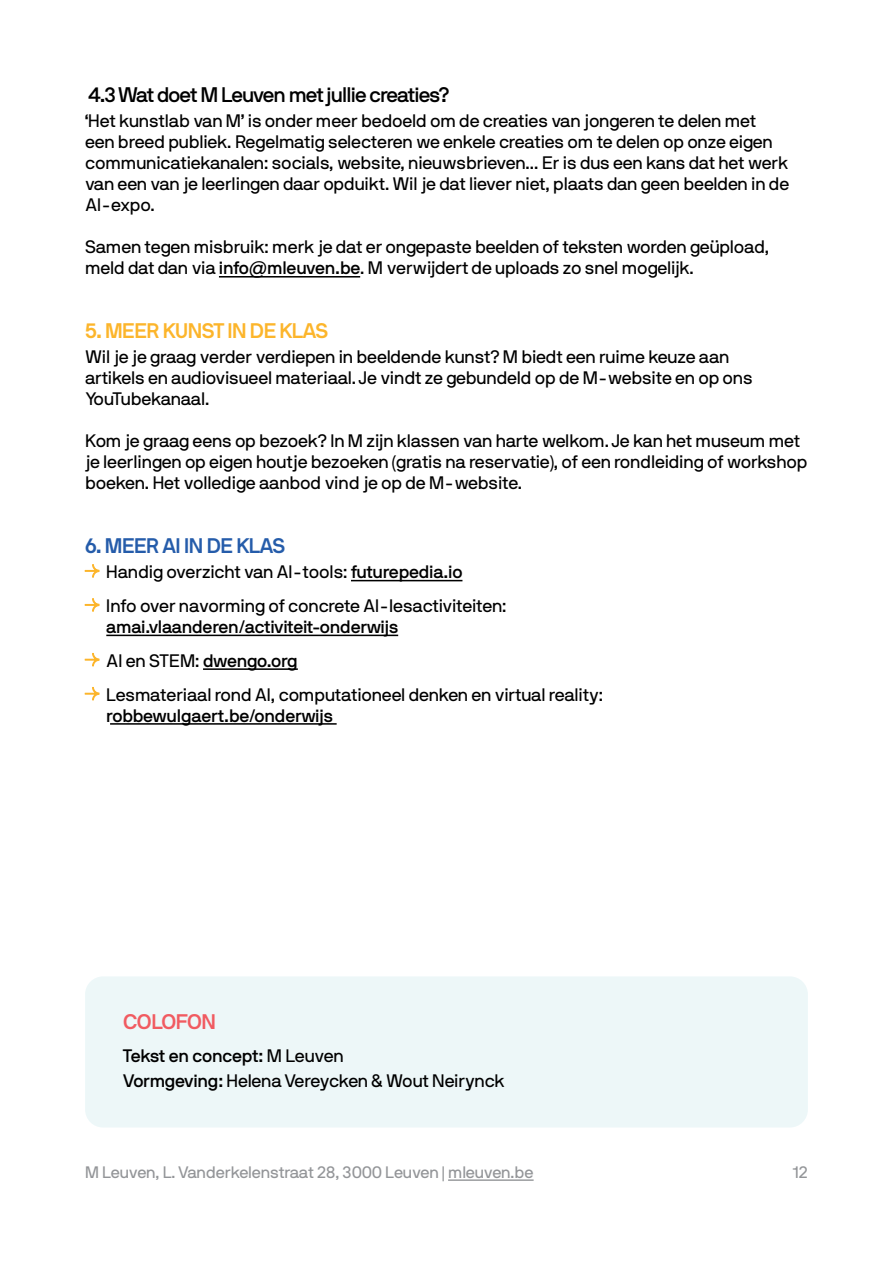
<style>
.page{position:relative;width:893px;height:1263px;background:#fff}
.page>*{position:absolute;margin:0;border:0;box-sizing:border-box;transform-origin:0 0}
.t1{font:500 21px "NB International Pro";letter-spacing:-.04em;color:#000}
.t2{font:700 21px "NB International Pro";letter-spacing:-.02em;color:#fcb52b}
.t3{font:700 21px "NB International Pro";letter-spacing:-.02em;color:#255caa}
.t4{font:700 21px "NB International Pro";letter-spacing:-.02em;color:#f15b61}
.t5{font:18px/21px "NB International Pro";letter-spacing:-.01em;color:#000}
.t6{font:500 18px "NB International Pro";letter-spacing:-.01em;color:#000}
.t7{font:16.5px "NB International Pro";letter-spacing:-.01em;color:#939598}
.s1{font-weight:500}
</style>
<div class="page">
<hr style="left:448px;top:1179px;width:86px;height:2px;background:#939598">
<hr style="left:219px;top:276px;width:141px;height:2px;background:#000">
<hr style="left:351px;top:580px;width:111px;height:1px;background:#000">
<hr style="left:106px;top:635px;width:292px;height:1px;background:#000">
<hr style="left:203px;top:668px;width:95px;height:2px;background:#000">
<hr style="left:110px;top:723px;width:227px;height:2px;background:#000">
<div style="left:85px;top:976px;width:723px;height:151px;background:#edf7f8;border-radius:18px"></div>
<svg style="left:85px;top:564px;width:14px;height:13px"></svg>
<svg style="left:85px;top:598px;width:14px;height:13px"></svg>
<svg style="left:85px;top:653px;width:14px;height:13px"></svg>
<svg style="left:85px;top:687px;width:14px;height:13px"></svg>
<p class="t1" style="left:89px;top:83px;width:362px">4.3 Wat doet M Leuven met jullie creaties?</p>
<p class="t5" style="left:85px;top:110px;width:706px">‘Het kunstlab van M’ is onder meer bedoeld om de creaties van jongeren te delen met een breed publiek. Regelmatig selecteren we enkele creaties om te delen op onze eigen communicatiekanalen: socials, website, nieuwsbrieven... Er is dus een kans dat het werk van een van je leerlingen daar opduikt. Wil je dat liever niet, plaats dan geen beelden in de AI-expo.</p>
<p class="t5" style="left:85px;top:236px;width:686px">Samen tegen misbruik: merk je dat er ongepaste beelden of teksten worden geüpload, meld dat dan via <span class="s1">info@mleuven.be</span> M. verwijdert de uploads zo snel mogelijk.</p>
<p class="t2" style="left:85px;top:318px;width:245px">5. MEER KUNST IN DE KLAS</p>
<p class="t5" style="left:85px;top:346px;width:669px">Wil je je graag verder verdiepen in beeldende kunst? M biedt een ruime keuze aan artikels en audiovisueel materiaal Je. vindt ze gebundeld op de M-website en op ons<br>YouTubekanaal.</p>
<p class="t5" style="left:85px;top:430px;width:724px">Kom je graag eens op bezoek? In M zijn klassen van harte welkom Je. kan het museum met je leerlingen op eigen houtje bezoeken (gratis na reservatie ,) of een rondleiding of workshop boeken. Het volledige aanbod vind je op de M-website.</p>
<p class="t3" style="left:85px;top:533px;width:202px">6. MEER AI IN DE KLAS</p>
<p class="t5" style="left:106px;top:555px;width:402px;line-height:33.8px">Handig overzicht van AI-tools: <span class="s1">futurepedia i o.<br></span>Info over navorming of concrete AI-lesactiviteiten:</p>
<p class="t5" style="left:106px;top:609px;width:498px;line-height:33.8px"><span class="s1">amai.vlaanderen/activiteit-onderwijs<br></span>AI en STEM: <span class="s1">dwengo.org<br></span>Lesmateriaal rond AI, computationeel denken en virtual reality:</p>
<p class="t6" style="left:106px;top:705px;width:228px">robbewulgaert.be/onderwijs</p>
<p class="t4" style="left:123px;top:1009px;width:94px">COLOFON</p>
<p class="t5" style="left:123px;top:1042px;width:383px;line-height:25.2px"><span class="s1">Tekst en concept</span> M<span class="s1">:</span> Leuven<br><span class="s1">Vormgeving:</span> HelenaVereycken &amp; Wout Neirynck</p>
<p class="t7" style="left:85px;top:1162px;width:450px">M Leuven .L, Vanderkelenstraat 28, 3000 Leuven | mleuven.be</p>
<p class="t7" style="left:793px;top:1162px;width:17px">12</p>
</div>
